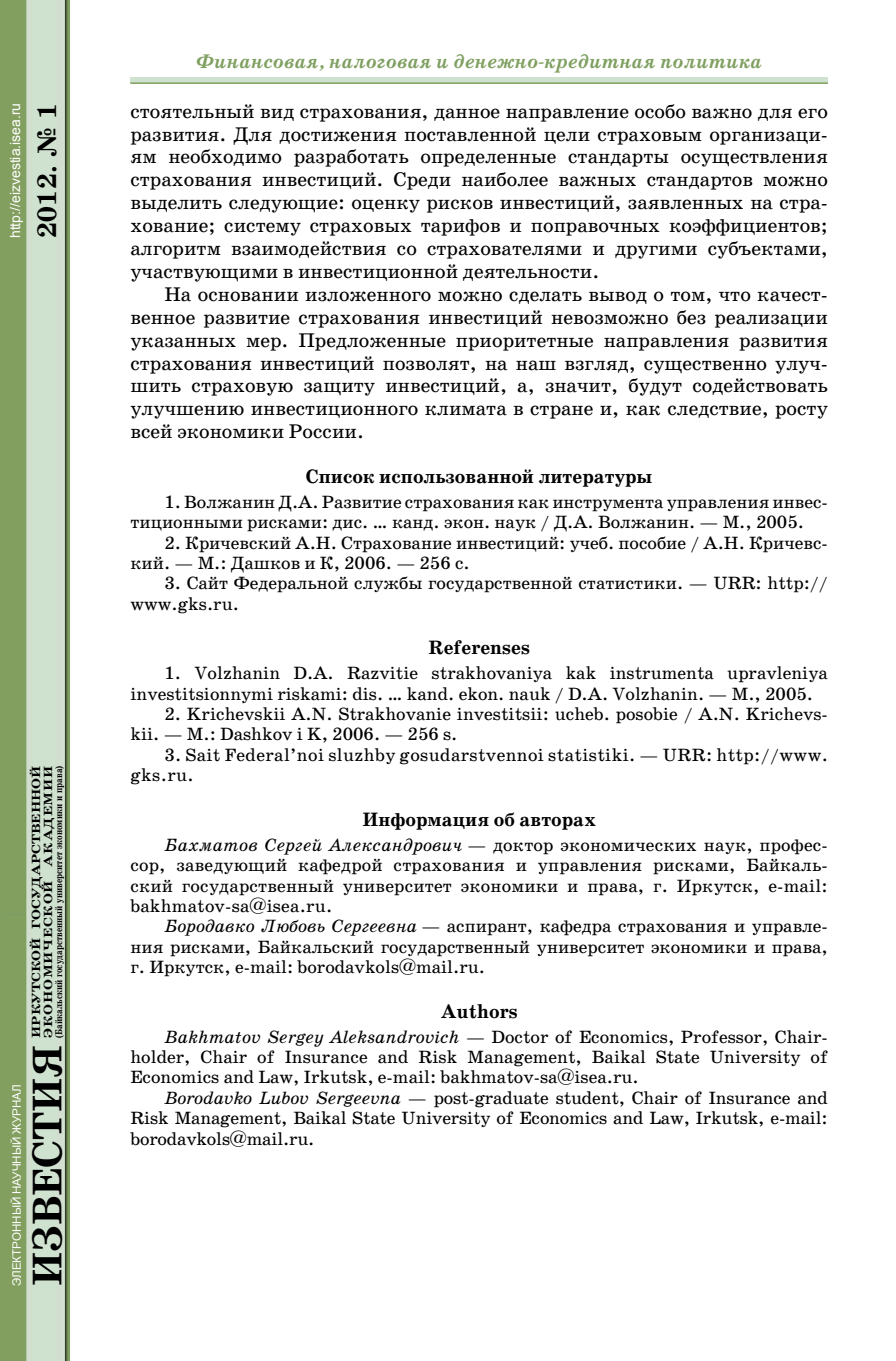
<style>
.page{position:relative;width:896px;height:1361px;background:#fff}
.page>*{position:absolute;margin:0;border:0;box-sizing:border-box;transform-origin:0 0}
.t1{font:700 42px "School Book C";color:#000}
.t2{font:700 27px "School Book C";color:#000}
.t3{font:20px/22.8px "School Book C";color:#000;text-align:justify}
.t4{font:italic 700 20px "School Book C";color:#80a061}
.t5{font:700 19.6px "School Book C";color:#000}
.t6{font:18px/20.4px "School Book C";color:#000}
.t7{font:18px/20.4px "School Book C";letter-spacing:.02em;color:#000}
.t8{font:14px "Arial";color:#fff}
.t9{font:700 12px/12px "School Book C";color:#000;scale:1.25 1}
.t10{font:11.6px "Arial";color:#fff}
.t11{font:700 10px "School Book C";color:#000;scale:.85 1}
.s1{font-style:italic}
</style>
<div class="page">
<div style="left:130px;top:77px;width:698px;height:7px;background:#cfe1cf"></div>
<img style="left:0;top:0;width:70px;height:1361px">
<hr style="left:130px;top:82px;width:698px;height:2px;background:#80a061">
<p class="t8" style="left:6px;top:238px;width:137px;rotate:-90deg">http://eizvestia.isea.ru</p>
<h2 class="t2" style="left:32px;top:238px;width:136px;rotate:-90deg">2012. № 1</h2>
<p class="t10" style="left:9px;top:1286px;width:203px;rotate:-90deg">ЭЛЕКТРОННЫЙ НАУЧНЫЙ ЖУРНАЛ</p>
<p class="t9" style="left:30px;top:1037px;width:219px;rotate:-90deg">ИРКУТСКОЙ ГОСУДАРСТВЕННОЙ<br>ЭКОНОМИЧЕСКОЙ АКАДЕМИИ</p>
<p class="t11" style="left:53px;top:1037px;width:322px;rotate:-90deg">(Байкальский государственный университет экономики и права)</p>
<h1 class="t1" style="left:24px;top:1286px;width:243px;rotate:-90deg">ИЗВЕСТИЯ</h1>
<p class="t4" style="left:196px;top:51px;width:567px">Финансовая, налоговая и денежно-кредитная политика</p>
<p class="t3" style="left:130px;top:100px;width:699px">стоятельный вид страхования, данное направление особо важно для его развития. Для достижения поставленной цели страховым организаци&shy;ям необходимо разработать определенные стандарты осуществления страхования инвестиций. Среди наиболее важных стандартов можно выделить следующие: оценку рисков инвестиций, заявленных на стра&shy;хование; систему страховых тарифов и поправочных коэффициентов; алгоритм взаимодействия со страхователями и другими субъектами, участвующими в инвестиционной деятельности.</p>
<p class="t3" style="left:130px;top:283px;width:699px;text-indent:34px">На основании изложенного можно сделать вывод о том, что качест&shy;венное развитие страхования инвестиций невозможно без реализации указанных мер. Предложенные приоритетные направления развития страхования инвестиций позволят, на наш взгляд, существенно улуч&shy;шить страховую защиту инвестиций, а, значит, будут содействовать улучшению инвестиционного климата в стране и, как следствие, росту всей экономики России.</p>
<p class="t5" style="left:306px;top:465px;width:348px">Список использованной литературы</p>
<p class="t6" style="left:130px;top:492px;width:699px;text-indent:34px">1. Волжанин Д.А. Развитие страхования как инструмента управления инвес&shy;тиционными рисками: дис. … канд. экон. наук / Д.А. Волжанин. — М., 2005.</p>
<p class="t6" style="left:130px;top:532px;width:699px;text-indent:34px">2. Кричевский А.Н. Страхование инвестиций: учеб. пособие / А.Н. Кричевс&shy;кий. — М.: Дашков и К, 2006. — 256 с.</p>
<p class="t6" style="left:130px;top:573px;width:699px;text-indent:34px">3. Сайт Федеральной службы государственной статистики. — URR: http:// www.gks.ru.</p>
<p class="t5" style="left:428px;top:637px;width:103px">Referenses</p>
<p class="t6" style="left:130px;top:663px;width:699px;text-indent:34px">1. Volzhanin D.A. Razvitie strakhovaniya kak instrumenta upravleniya investitsionnymi riskami: dis. … kand. ekon. nauk / D.A. Volzhanin. — M., 2005.</p>
<p class="t6" style="left:130px;top:704px;width:699px;text-indent:34px">2. Krichevskii A.N. Strakhovanie investitsii: ucheb. posobie / A.N. Krichevs&shy;kii. — M.: Dashkov i K, 2006. — 256 s.</p>
<p class="t7" style="left:130px;top:745px;width:699px;text-indent:34px">3. Sait Federal’noi sluzhby gosudarstvennoi statistiki. — URR: http://www. gks.ru.</p>
<p class="t5" style="left:362px;top:808px;width:235px">Информация об авторах</p>
<p class="t6" style="left:130px;top:834px;width:699px;text-align:justify;text-indent:34px"><span class="s1">Бахматов Сергей Александрович</span> — доктор экономических наук, профес&shy;сор, заведующий кафедрой страхования и управления рисками, Байкаль&shy;ский государственный университет экономики и права, г. Иркутск, e-mail: bakhmatov-sa@isea.ru.</p>
<p class="t6" style="left:130px;top:916px;width:699px;text-align:justify;text-indent:34px"><span class="s1">Бородавко Любовь Сергеевна</span> — аспирант, кафедра страхования и управле&shy;ния рисками, Байкальский государственный университет экономики и права, г. Иркутск, e-mail: borodavkols@mail.ru.</p>
<p class="t5" style="left:441px;top:1000px;width:78px">Authors</p>
<p class="t6" style="left:130px;top:1026px;width:699px;text-align:justify;text-indent:34px"><span class="s1">Bakhmatov Sergey Aleksandrovich</span> — Doctor of Economics, Professor, Chair&shy;holder, Chair of Insurance and Risk Management, Baikal State University of Economics and Law, Irkutsk, e-mail: bakhmatov-sa@isea.ru.</p>
<p class="t6" style="left:130px;top:1087px;width:699px;text-align:justify;text-indent:34px"><span class="s1">Borodavko Lubov Sergeevna</span> — post-graduate student, Chair of Insurance and Risk Management, Baikal State University of Economics and Law, Irkutsk, e-mail: borodavkols@mail.ru.</p>
</div>
